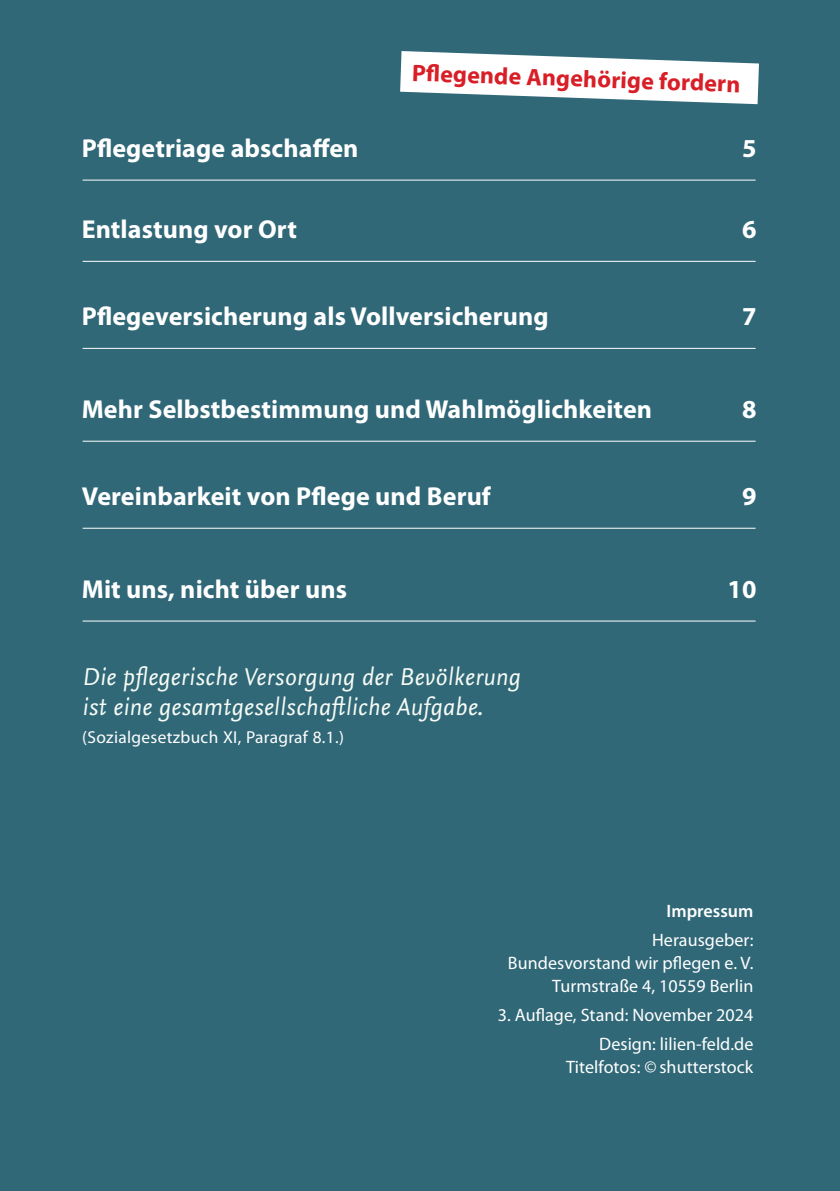
<style>
.page{position:relative;width:840px;height:1191px;background:#fff}
.page>*{position:absolute;margin:0;border:0;box-sizing:border-box;transform-origin:0 0}
.t1{font:700 26px "Myriad Pro";letter-spacing:.005em;color:#fff}
.t2{font:italic 25.4px/29.4px "Nexus Sans Pro";letter-spacing:.01em;color:#f6fbf6}
.t3{font:700 24px "Myriad Pro";color:#d81f27}
.t4{font:18px/23.2px "Myriad Pro";letter-spacing:.005em;color:#fff;text-align:right}
.t5{font:600 18px "Myriad Pro";color:#fff}
.t6{font:17.4px "Myriad Pro";letter-spacing:.02em;color:#fff}
</style>
<div class="page">
<div style="left:0;top:0;width:839px;height:1191px;background:#306877"></div>
<hr style="left:82px;top:180px;width:673px;height:1px;background:#fff">
<hr style="left:82px;top:261px;width:673px;height:1px;background:#fff">
<hr style="left:82px;top:348px;width:673px;height:1px;background:#fff">
<hr style="left:82px;top:441px;width:673px;height:1px;background:#fff">
<hr style="left:82px;top:528px;width:673px;height:1px;background:#fff">
<hr style="left:82px;top:620px;width:673px;height:1px;background:#fff">
<svg style="left:400px;top:51px;width:358px;height:53px"></svg>
<p class="t3" style="left:412px;top:59px;width:330px;rotate:2deg">Pfl egende Angehörige fordern</p>
<p class="t1" style="left:82px;top:133px;width:278px">Pflegetriage abschaffen</p>
<p class="t1" style="left:741px;top:133px;width:16px">5</p>
<p class="t1" style="left:82px;top:214px;width:217px">Entlastung vor Ort</p>
<p class="t1" style="left:741px;top:214px;width:16px">6</p>
<p class="t1" style="left:82px;top:301px;width:468px">Pflegeversicherung als Vollversicherung</p>
<p class="t1" style="left:741px;top:301px;width:16px">7</p>
<p class="t1" style="left:82px;top:394px;width:571px">Mehr Selbstbestimmung und Wahlmöglichkeiten</p>
<p class="t1" style="left:741px;top:394px;width:16px">8</p>
<p class="t1" style="left:82px;top:481px;width:410px">Vereinbarkeit von Pflege und Beruf</p>
<p class="t1" style="left:741px;top:481px;width:16px">9</p>
<p class="t1" style="left:82px;top:574px;width:266px">Mit uns, nicht über uns</p>
<p class="t1" style="left:727px;top:574px;width:30px">10</p>
<p class="t2" style="left:82px;top:661px;width:439px">Die pflegerische Versorgung der Bevölkerung ist eine gesamtgesellschaftliche Aufgabe.</p>
<p class="t6" style="left:82px;top:727px;width:263px">(Sozialgesetzbuch XI, Paragraf 8.1.)</p>
<p class="t5" style="left:666px;top:900px;width:88px">Impressum</p>
<p class="t4" style="left:507px;top:928px;width:247px">Herausgeber:<br>Bundesvorstand wir pflegen e. V.<br>Turmstraße 4, 10559 Berlin</p>
<p class="t4" style="left:497px;top:1001px;width:257px;line-height:29px">3. Auflage, Stand: November 2024<br>Design: lilien-feld.de</p>
<p class="t4" style="left:566px;top:1056px;width:189px">Titelfotos: © shutterstock</p>
</div>
